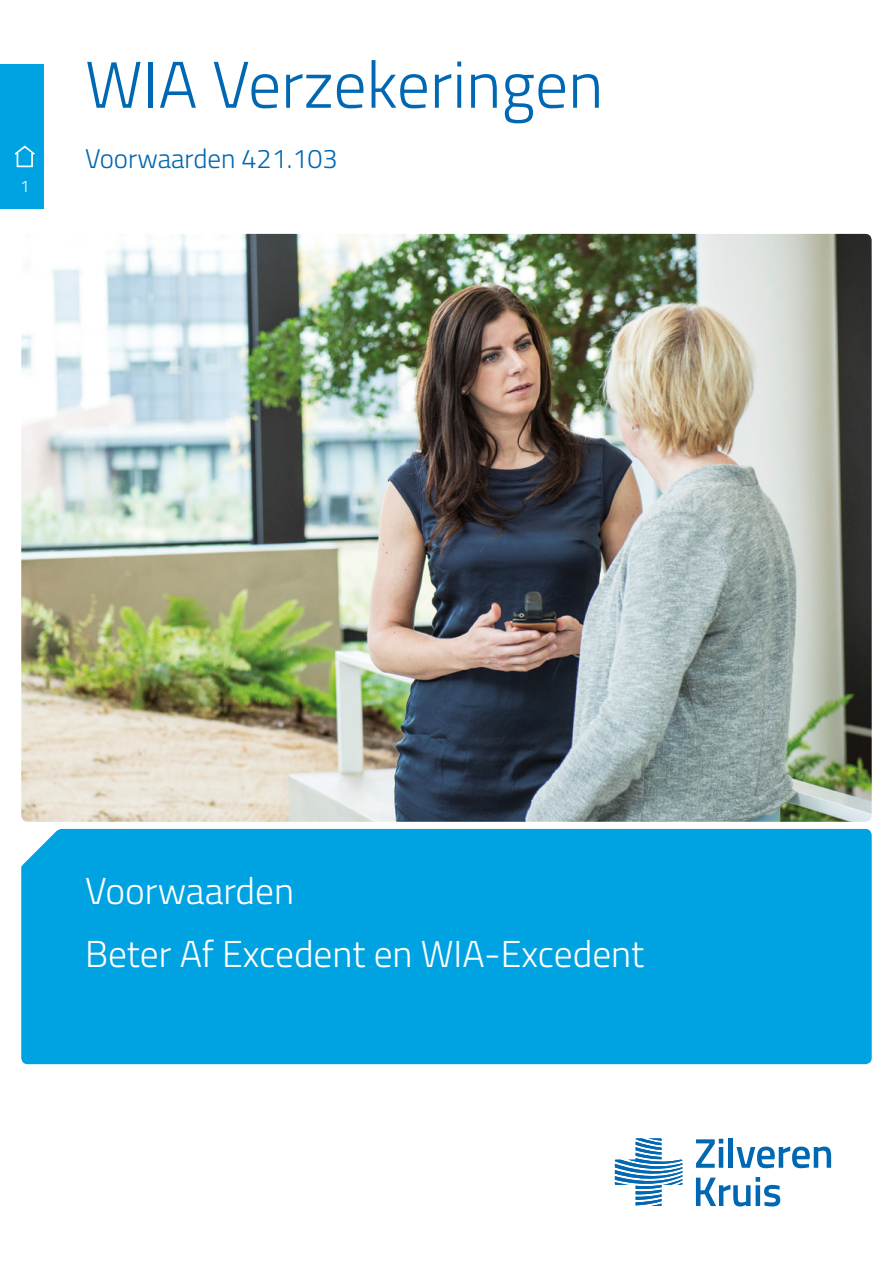
<style>
.page{position:relative;width:893px;height:1263px;background:#fff}
.page>*{position:absolute;margin:0;border:0;box-sizing:border-box;transform-origin:0 0}
.t1{font:300 66px "Titillium Web";color:#0067b2}
.t2{font:300 37.5px/63px "Titillium Web";color:#fff}
.t3{font:300 27px "Titillium Web";color:#0067b2}
.t4{font:300 16.65px "Titillium Web";color:#fff}
</style>
<div class="page">
<svg style="left:696px;top:1139px;width:27px;height:29px"></svg>
<hr style="left:729px;top:1138px;width:4px;height:30px;background:#0067b2">
<svg style="left:736px;top:1146px;width:95px;height:22px"></svg>
<svg style="left:696px;top:1177px;width:54px;height:29px"></svg>
<svg style="left:756px;top:1177px;width:24px;height:29px"></svg>
<svg style="left:615px;top:1138px;width:67px;height:68px"></svg>
<div style="left:21px;top:829px;width:851px;height:235px;background:#00a3e2"></div>
<img style="left:21px;top:234px;width:851px;height:588px">
<div style="left:0;top:64px;width:43px;height:144px;background:#00a3e2"></div>
<svg style="left:14px;top:145px;width:21px;height:11px"></svg>
<div style="left:17px;top:152px;width:16px;height:15px;background:#00a3e2;border:2px solid #fff"></div>
<p class="t4" style="left:20px;top:174px;width:11px">1</p>
<h1 class="t1" style="left:85px;top:37px;width:520px">WIA Verzekeringen</h1>
<p class="t3" style="left:85px;top:139px;width:254px">Voorwaarden 421.103</p>
<p class="t2" style="left:85px;top:857px;width:561px">Voorwaarden<br>Beter Af Excedent en WIA-Excedent</p>
</div>
